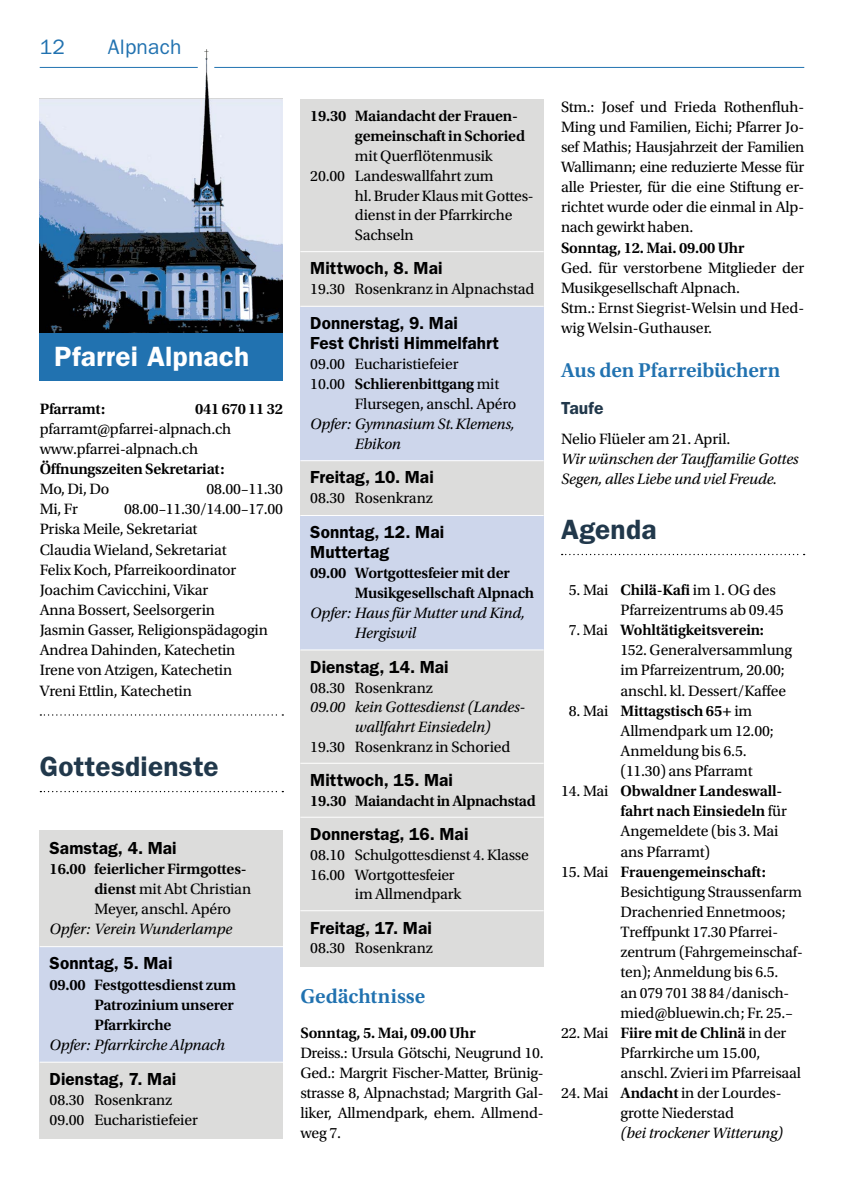
<style>
.page{position:relative;width:844px;height:1191px;background:#fff}
.page>*{position:absolute;margin:0;border:0;box-sizing:border-box;transform-origin:0 0}
.t1{font:600 28px "ITC Franklin Gothic Std";letter-spacing:.01em;color:#21384b}
.t2{font:600 28px "ITC Franklin Gothic Std";letter-spacing:.005em;color:#fff}
.t3{font:600 21px "Utopia Std";color:#2172b0}
.t4{font:21px "ITC Franklin Gothic Std";letter-spacing:.01em;color:#2172b0}
.t5{font:600 17.5px/19.9px "ITC Franklin Gothic Std";letter-spacing:.005em;color:#000}
.t6{font:600 17.5px "ITC Franklin Gothic Std";letter-spacing:.005em;color:#21384b}
.t7{font:15.75px/20.1px "Utopia Std";letter-spacing:-.01em;color:#000}
.t8{font:600 15.75px/20.1px "Utopia Std";letter-spacing:-.015em;color:#000}
.t9{font:italic 15.75px/19.9px "Utopia Std";letter-spacing:-.01em;color:#000}
.s1{font-weight:400}
.s2{font-weight:600}
</style>
<div class="page">
<hr style="left:214px;top:67px;width:590px;height:1px;background:#2172b0">
<div style="left:300px;top:99px;width:243px;height:867px;background:#dcdcdb"></div>
<div style="left:40px;top:830px;width:243px;height:308px;background:#dcdcdb"></div>
<svg style="left:40px;top:791px;width:243px;height:1px"></svg>
<img style="left:40px;top:50px;width:243px;height:283px">
<div style="left:40px;top:333px;width:243px;height:47px;background:#2172b0"></div>
<svg style="left:40px;top:714px;width:243px;height:1px"></svg>
<div style="left:40px;top:947px;width:243px;height:28px;background:#cdd6eb"></div>
<hr style="left:40px;top:946px;width:243px;height:1px;background:#fff">
<div style="left:40px;top:970px;width:243px;height:71px;background:#cdd6eb"></div>
<div style="left:40px;top:1031px;width:243px;height:30px;background:#cdd6eb"></div>
<hr style="left:40px;top:1061px;width:243px;height:1px;background:#fff">
<hr style="left:300px;top:251px;width:243px;height:1px;background:#fff">
<div style="left:300px;top:307px;width:243px;height:47px;background:#cdd6eb"></div>
<hr style="left:300px;top:306px;width:243px;height:1px;background:#fff">
<div style="left:300px;top:350px;width:243px;height:31px;background:#cdd6eb"></div>
<div style="left:300px;top:370px;width:243px;height:50px;background:#cdd6eb"></div>
<div style="left:300px;top:410px;width:243px;height:30px;background:#cdd6eb"></div>
<div style="left:300px;top:430px;width:243px;height:30px;background:#cdd6eb"></div>
<hr style="left:300px;top:460px;width:243px;height:1px;background:#fff">
<div style="left:300px;top:516px;width:243px;height:48px;background:#cdd6eb"></div>
<hr style="left:300px;top:515px;width:243px;height:1px;background:#fff">
<div style="left:300px;top:559px;width:243px;height:51px;background:#cdd6eb"></div>
<div style="left:300px;top:599px;width:243px;height:51px;background:#cdd6eb"></div>
<hr style="left:300px;top:649px;width:243px;height:1px;background:#fff">
<hr style="left:300px;top:763px;width:243px;height:1px;background:#fff">
<hr style="left:300px;top:816px;width:243px;height:1px;background:#fff">
<hr style="left:300px;top:910px;width:243px;height:1px;background:#fff">
<svg style="left:561px;top:554px;width:243px;height:1px"></svg>
<h2 class="t4" style="left:40px;top:35px;width:27px">12</h2>
<h2 class="t4" style="left:108px;top:35px;width:75px">Alpnach</h2>
<h1 class="t2" style="left:54px;top:340px;width:196px">Pfarrei Alpnach</h1>
<p class="t8" style="left:40px;top:399px;width:67px">Pfarramt:</p>
<p class="t8" style="left:195px;top:399px;width:89px">041 670 11 32</p>
<p class="t7" style="left:40px;top:419px;width:193px">pfarramt@pfarrei-alpnach.ch www.pfarrei-alpnach.ch</p>
<p class="t8" style="left:40px;top:459px;width:186px">Öffnungszeiten Sekretariat:</p>
<p class="t7" style="left:40px;top:479px;width:71px">Mo, Di, Do</p>
<p class="t7" style="left:206px;top:479px;width:78px">08.00–11.30</p>
<p class="t7" style="left:40px;top:499px;width:40px">Mi, Fr</p>
<p class="t7" style="left:40px;top:499px;width:245px;text-indent:84px">08.00–11.30/14.00–17.00<br>Priska Meile, Sekretariat<br>Claudia Wieland, Sekretariat<br>Felix Koch, Pfarreikoordinator<br>Joachim Cavicchini, Vikar<br>Anna Bossert, Seelsorgerin<br>Jasmin Gasser, Religionspädagogin<br>Andrea Dahinden, Katechetin<br>Irene von Atzigen, Katechetin<br>Vreni Ettlin, Katechetin</p>
<h1 class="t1" style="left:40px;top:750px;width:180px">Gottesdienste</h1>
<p class="t5" style="left:50px;top:838px;width:128px">Samstag, 4. Mai</p>
<p class="t8" style="left:94px;top:859px;width:158px;text-indent:-45px">16.00 feierlicher Firmgottes&shy;dienst <span class="s1">mit Abt Christian<br>Meyer, anschl. Apéro</span></p>
<p class="t9" style="left:50px;top:919px;width:184px">Opfer: Verein Wunderlampe</p>
<p class="t5" style="left:50px;top:953px;width:124px">Sonntag, 5. Mai</p>
<p class="t8" style="left:94px;top:974px;width:143px;text-indent:-45px">09.00 Festgottesdienst zum<br>Patrozinium unserer<br>Pfarrkirche</p>
<p class="t9" style="left:50px;top:1035px;width:177px">Opfer: Pfarrkirche Alpnach</p>
<p class="t5" style="left:50px;top:1069px;width:128px">Dienstag, 7. Mai</p>
<p class="t7" style="left:50px;top:1090px;width:150px">08.30 Rosenkranz<br>09.00 Eucharistiefeier</p>
<p class="t8" style="left:355px;top:107px;width:172px;text-indent:-45px">19.30 Maiandacht der Frauen&shy;gemeinschaft in Schoried</p>
<p class="t7" style="left:355px;top:146px;width:139px">mit Querflötenmusik</p>
<p class="t7" style="left:310px;top:166px;width:185px">20.00 Landeswallfahrt zum</p>
<p class="t7" style="left:355px;top:186px;width:180px">hl. Bruder Klaus mit Gottes-</p>
<p class="t7" style="left:355px;top:205px;width:159px">dienst in der Pfarrkirche</p>
<p class="t7" style="left:355px;top:225px;width:60px">Sachseln</p>
<p class="t5" style="left:310px;top:258px;width:134px">Mittwoch, 8. Mai</p>
<p class="t7" style="left:310px;top:279px;width:226px">19.30 Rosenkranz in Alpnachstad</p>
<p class="t5" style="left:310px;top:313px;width:190px">Donnerstag, 9. Mai<br>Fest Christi Himmelfahrt</p>
<p class="t7" style="left:310px;top:354px;width:150px">09.00 Eucharistiefeier</p>
<p class="t8" style="left:310px;top:374px;width:190px"><span class="s1">10.00</span> Schlierenbittgang <span class="s1">mit</span></p>
<p class="t7" style="left:355px;top:394px;width:163px">Flursegen, anschl. Apéro</p>
<p class="t9" style="left:355px;top:414px;width:161px;text-indent:-45px">Opfer: Gymnasium St. Klemens,<br>Ebikon</p>
<p class="t5" style="left:310px;top:467px;width:125px">Freitag, 10. Mai</p>
<p class="t7" style="left:310px;top:488px;width:124px">08.30 Rosenkranz</p>
<p class="t5" style="left:310px;top:522px;width:135px">Sonntag, 12. Mai<br>Muttertag</p>
<p class="t8" style="left:355px;top:563px;width:181px;text-indent:-45px">09.00 Wortgottesfeier mit der<br>Musikgesellschaft Alpnach</p>
<p class="t9" style="left:355px;top:603px;width:171px;text-indent:-45px">Opfer: Haus für Mutter und Kind,<br>Hergiswil</p>
<p class="t5" style="left:310px;top:657px;width:140px">Dienstag, 14. Mai</p>
<p class="t7" style="left:310px;top:677px;width:124px">08.30 Rosenkranz</p>
<p class="t9" style="left:355px;top:697px;width:171px;text-indent:-45px">09.00 kein Gottesdienst (Landes&shy;wallfahrt Einsiedeln)</p>
<p class="t7" style="left:310px;top:737px;width:201px">19.30 Rosenkranz in Schoried</p>
<p class="t5" style="left:310px;top:770px;width:144px">Mittwoch, 15. Mai</p>
<p class="t8" style="left:310px;top:791px;width:227px">19.30 Maiandacht in Alpnachstad</p>
<p class="t5" style="left:310px;top:824px;width:160px">Donnerstag, 16. Mai</p>
<p class="t7" style="left:310px;top:845px;width:220px">08.10 Schulgottesdienst 4. Klasse</p>
<p class="t7" style="left:310px;top:864px;width:146px">16.00 Wortgottesfeier</p>
<p class="t7" style="left:355px;top:884px;width:108px">im Allmendpark</p>
<p class="t5" style="left:310px;top:917px;width:123px">Freitag, 17. Mai</p>
<p class="t7" style="left:310px;top:938px;width:124px">08.30 Rosenkranz</p>
<h2 class="t3" style="left:300px;top:984px;width:126px">Gedächtnisse</h2>
<p class="t8" style="left:300px;top:1022px;width:177px">Sonntag, 5. Mai, 09.00 Uhr</p>
<p class="t7" style="left:300px;top:1043px;width:245px;text-align:justify">Dreiss.: Ursula Götschi, Neugrund 10.<br>Ged.: Margrit Fischer-Matter, Brünig&shy;strasse 8, Alpnachstad; Margrith Gal&shy;liker, Allmendpark, ehem. Allmend&shy;weg 7.</p>
<p class="t7" style="left:561px;top:97px;width:245px;text-align:justify">Stm.: Josef und Frieda Rothenfluh-Ming und Familien, Eichi; Pfarrer Jo&shy;sef Mathis; Hausjahrzeit der Familien Wallimann; eine reduzierte Messe für alle Priester, für die eine Stiftung er&shy;richtet wurde oder die einmal in Alp&shy;nach gewirkt haben.</p>
<p class="t8" style="left:561px;top:238px;width:185px">Sonntag, 12. Mai. 09.00 Uhr</p>
<p class="t7" style="left:561px;top:258px;width:245px">Ged. für verstorbene Mitglieder der<br>Musikgesellschaft Alpnach.<br>Stm.: Ernst Siegrist-Welsin und Hed&shy;wig Welsin-Guthauser.</p>
<h2 class="t3" style="left:561px;top:358px;width:221px">Aus den Pfarreibüchern</h2>
<p class="t6" style="left:561px;top:397px;width:44px">Taufe</p>
<p class="t7" style="left:561px;top:429px;width:171px">Nelio Flüeler am 21. April.</p>
<p class="t9" style="left:561px;top:449px;width:239px">Wir wünschen der Tauffamilie Gottes<br>Segen, alles Liebe und viel Freude.</p>
<h1 class="t1" style="left:561px;top:513px;width:97px">Agenda</h1>
<p class="t7" style="left:620px;top:580px;width:165px;text-indent:-52px">5. Mai <span class="s2">Chilä-Kafi</span> im 1. OG des<br>Pfarreizentrums ab 09.45</p>
<p class="t7" style="left:620px;top:620px;width:173px;text-indent:-52px">7. Mai <span class="s2">Wohltätigkeitsverein:<br></span>152. Generalversammlung im Pfarreizentrum, 20.00; anschl. kl. Dessert / Kaffee</p>
<p class="t7" style="left:620px;top:700px;width:155px;text-indent:-52px">8. Mai <span class="s2">Mittagstisch 65+</span> im<br>Allmendpark um 12.00;<br>Anmeldung bis 6.5. (11.30) ans Pfarramt</p>
<p class="t7" style="left:620px;top:781px;width:168px;text-indent:-60px">14. Mai <span class="s2">Obwaldner Landeswall&shy;fahrt nach Einsiedeln</span> für<br>Angemeldete (bis 3. Mai ans Pfarramt)</p>
<p class="t7" style="left:620px;top:862px;width:184px;text-indent:-60px">15. Mai <span class="s2">Frauengemeinschaft:<br></span>Besichtigung Straussenfarm<br>Drachenried Ennetmoos;<br>Treffpunkt 17.30 Pfarrei&shy;zentrum (Fahrgemeinschaf&shy;ten); Anmeldung bis 6.5.<br>an 079 701 38 84 / danisch&shy;mied@bluewin.ch; Fr. 25.–</p>
<p class="t7" style="left:620px;top:1022px;width:182px;text-indent:-60px">22. Mai <span class="s2">Fiire mit de Chlinä</span> in der<br>Pfarrkirche um 15.00, anschl. Zvieri im Pfarreisaal</p>
<p class="t7" style="left:620px;top:1083px;width:162px;text-indent:-60px">24. Mai <span class="s2">Andacht</span> in der Lourdes&shy;grotte Niederstad</p>
<p class="t9" style="left:620px;top:1123px;width:164px">(bei trockener Witterung)</p>
</div>
